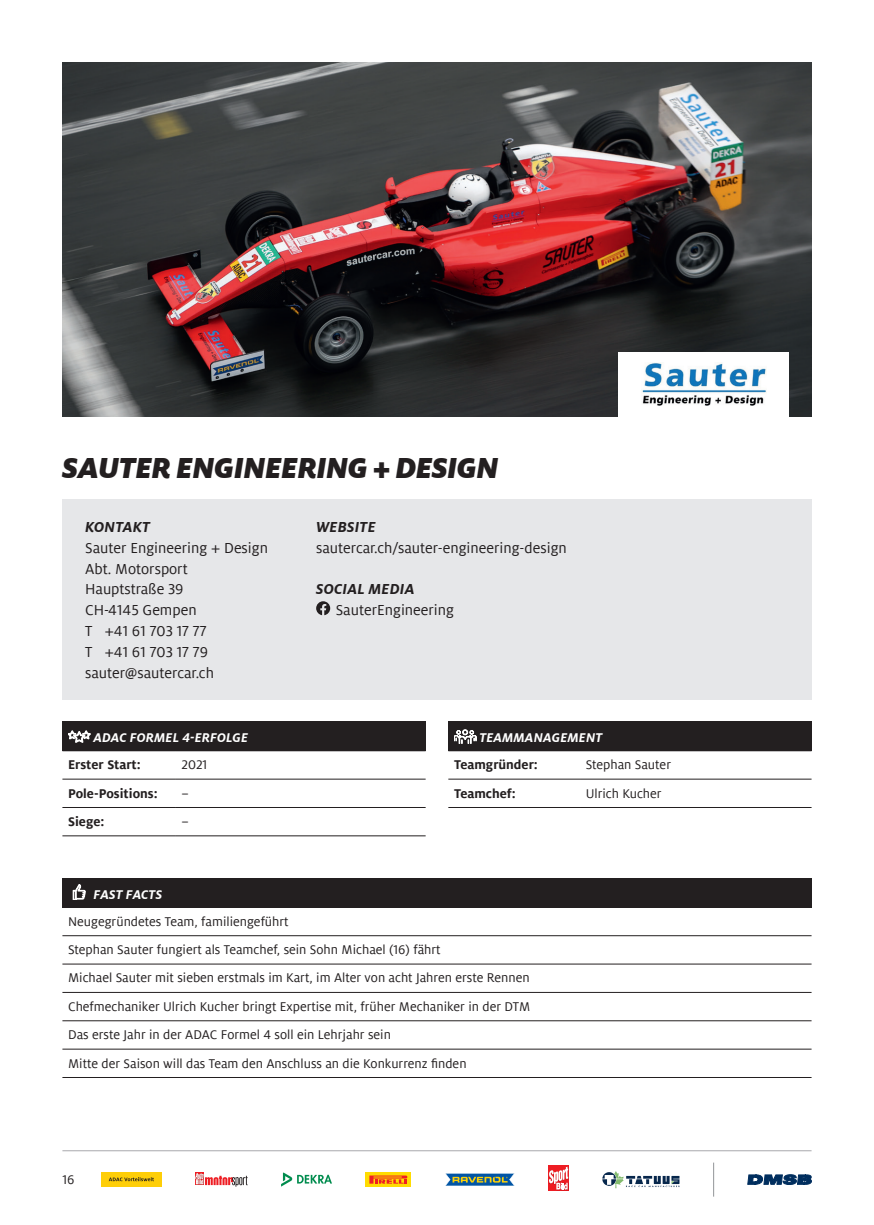
<style>
.page{position:relative;width:874px;height:1225px;background:#fff}
.page>*{position:absolute;margin:0;border:0;box-sizing:border-box;transform-origin:0 0}
.t1{font:italic 900 32px "Milo ADAC";letter-spacing:-.02em;color:#231f20}
.t2{font:16px/20.8px "Milo ADAC";color:#231f20}
.t3{font:italic 700 16px "Milo ADAC";letter-spacing:.01em;color:#231f20}
.t4{font:14px/28.4px "Milo ADAC";color:#231f20}
.t5{font:700 14px "Milo ADAC";color:#231f20}
.t6{font:italic 700 14px "Milo ADAC";letter-spacing:.01em;color:#fff}
</style>
<div class="page">
<hr style="left:62px;top:1150px;width:749px;height:1px;background:#a8a9ad">
<div style="left:62px;top:499px;width:749px;height:201px;background:#e6e7e9"></div>
<img style="left:62px;top:62px;width:749px;height:354px">
<div style="left:618px;top:353px;width:170px;height:68px;background:#fff"></div>
<img style="left:641px;top:363px;width:124px;height:43px">
<div style="left:62px;top:721px;width:363px;height:30px;background:#231f20"></div>
<hr style="left:62px;top:779px;width:114px;height:1px;background:#231f20">
<hr style="left:176px;top:779px;width:249px;height:1px;background:#231f20">
<hr style="left:62px;top:807px;width:114px;height:1px;background:#231f20">
<hr style="left:176px;top:807px;width:249px;height:1px;background:#231f20">
<hr style="left:62px;top:835px;width:114px;height:1px;background:#231f20">
<hr style="left:176px;top:835px;width:249px;height:1px;background:#231f20">
<svg style="left:68px;top:730px;width:22px;height:13px"></svg>
<div style="left:448px;top:721px;width:363px;height:30px;background:#231f20"></div>
<hr style="left:448px;top:779px;width:131px;height:1px;background:#231f20">
<hr style="left:579px;top:779px;width:232px;height:1px;background:#231f20">
<hr style="left:448px;top:807px;width:131px;height:1px;background:#231f20">
<hr style="left:579px;top:807px;width:232px;height:1px;background:#231f20">
<svg style="left:454px;top:729px;width:22px;height:15px"></svg>
<div style="left:62px;top:877px;width:749px;height:30px;background:#231f20"></div>
<hr style="left:62px;top:907px;width:749px;height:1px;background:#231f20">
<hr style="left:62px;top:935px;width:749px;height:1px;background:#231f20">
<hr style="left:62px;top:963px;width:749px;height:1px;background:#231f20">
<hr style="left:62px;top:992px;width:749px;height:1px;background:#231f20">
<hr style="left:62px;top:1020px;width:749px;height:1px;background:#231f20">
<hr style="left:62px;top:1048px;width:749px;height:1px;background:#231f20">
<hr style="left:62px;top:1077px;width:749px;height:1px;background:#231f20">
<svg style="left:73px;top:884px;width:12px;height:16px"></svg>
<svg style="left:316px;top:601px;width:14px;height:14px"></svg>
<div style="left:195px;top:1172px;width:9px;height:13px;background:#ee1d23"></div>
<svg style="left:195px;top:1173px;width:52px;height:13px"></svg>
<svg style="left:281px;top:1172px;width:51px;height:14px"></svg>
<svg style="left:365px;top:1172px;width:46px;height:14px"></svg>
<svg style="left:369px;top:1175px;width:38px;height:8px"></svg>
<svg style="left:548px;top:1165px;width:20px;height:26px"></svg>
<svg style="left:548px;top:1166px;width:20px;height:24px"></svg>
<svg style="left:445px;top:1173px;width:69px;height:13px"></svg>
<svg style="left:602px;top:1171px;width:77px;height:17px"></svg>
<svg style="left:747px;top:1174px;width:64px;height:10px"></svg>
<hr style="left:713px;top:1162px;width:1px;height:34px;background:#939598">
<div style="left:101px;top:1172px;width:61px;height:14px;background:#fece08"></div>
<svg style="left:109px;top:1177px;width:45px;height:4px"></svg>
<h1 class="t1" style="left:63px;top:448px;width:437px">SAUTER ENGINEERING + DESIGN</h1>
<p class="t3" style="left:85px;top:518px;width:66px">KONTAKT</p>
<p class="t2" style="left:85px;top:537px;width:184px">Sauter Engineering + Design<br>Abt. Motorsport<br>Hauptstraße 39<br>CH-4145 Gempen<br>T +41 61 703 17 77<br>T +41 61 703 17 79 sauter@sautercar.ch</p>
<p class="t6" style="left:93px;top:730px;width:156px">ADAC FORMEL 4-ERFOLGE</p>
<p class="t5" style="left:68px;top:757px;width:74px">Erster Start:</p>
<p class="t4" style="left:181px;top:750px;width:27px">2021</p>
<p class="t5" style="left:68px;top:785px;width:91px">Pole-Positions:</p>
<p class="t4" style="left:181px;top:779px;width:9px">–</p>
<p class="t5" style="left:68px;top:813px;width:38px">Siege:</p>
<p class="t4" style="left:181px;top:807px;width:9px">–</p>
<p class="t3" style="left:316px;top:518px;width:61px">WEBSITE</p>
<p class="t2" style="left:316px;top:537px;width:252px">sautercar.ch/sauter-engineering-design</p>
<p class="t3" style="left:316px;top:580px;width:100px">SOCIAL MEDIA</p>
<p class="t2" style="left:335px;top:600px;width:120px">SauterEngineering</p>
<p class="t6" style="left:479px;top:730px;width:125px">TEAMMANAGEMENT</p>
<p class="t5" style="left:454px;top:757px;width:85px">Teamgründer:</p>
<p class="t4" style="left:585px;top:750px;width:87px">Stephan Sauter</p>
<p class="t5" style="left:454px;top:785px;width:63px">Teamchef:</p>
<p class="t4" style="left:585px;top:779px;width:77px">Ulrich Kucher</p>
<p class="t6" style="left:93px;top:886px;width:70px">FAST FACTS</p>
<p class="t4" style="left:68px;top:907px;width:463px">Neugegründetes Team, familiengeführt<br>Stephan Sauter fungiert als Teamchef, sein Sohn Michael (16) fährt<br>Michael Sauter mit sieben erstmals im Kart, im Alter von acht Jahren erste Rennen Chefmechaniker Ulrich Kucher bringt Expertise mit, früher Mechaniker in der DTM Das erste Jahr in der ADAC Formel 4 soll ein Lehrjahr sein<br>Mitte der Saison will das Team den Anschluss an die Konkurrenz finden</p>
<p class="t4" style="left:62px;top:1165px;width:14px">16</p>
</div>
